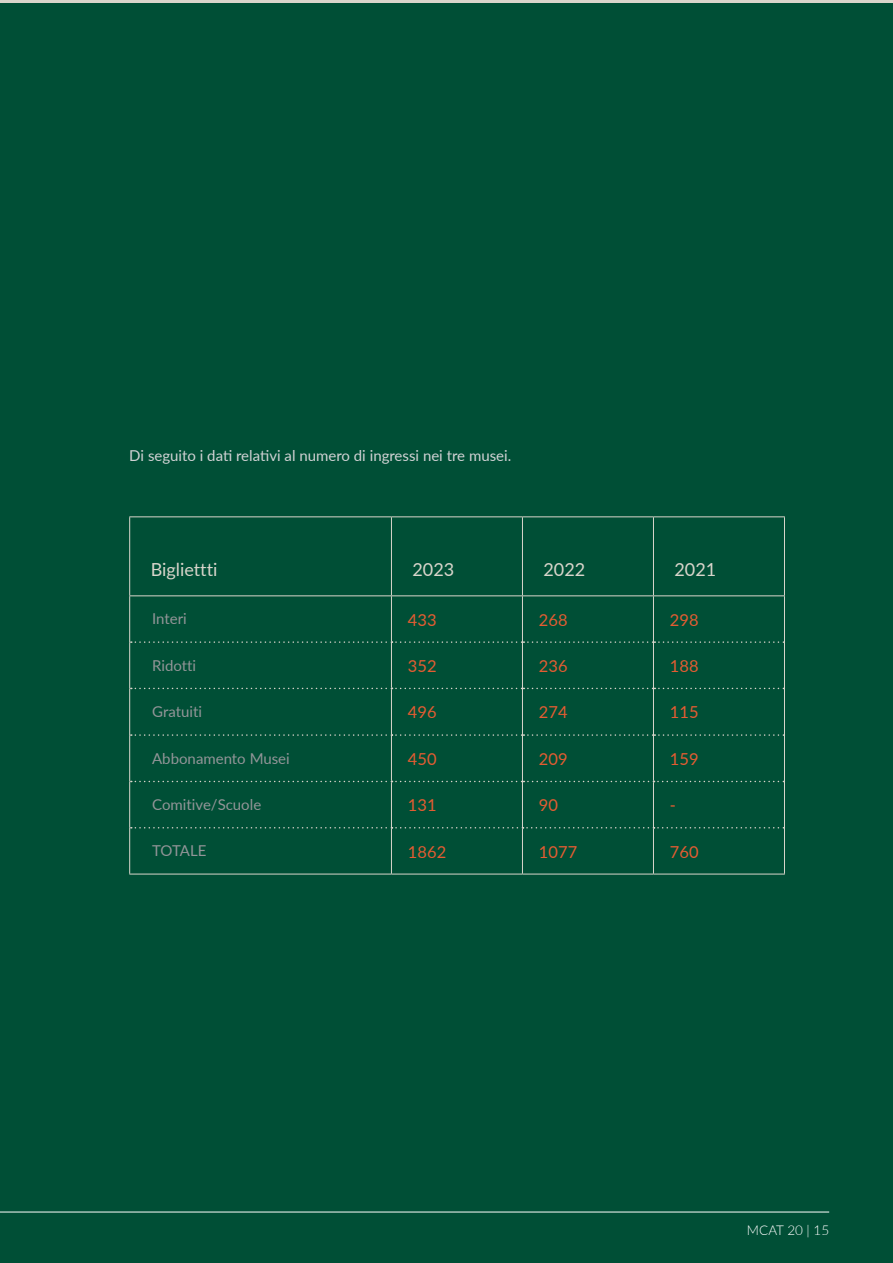
<style>
.page{position:relative;width:893px;height:1263px;background:#fff}
.page>*{position:absolute;margin:0;border:0;box-sizing:border-box;transform-origin:0 0}
.Table_Header{font:18px "Lato";color:#d9d5cb}
.Table_Body_Text{font:16.5px "Lato";color:#e45c32}
.Table_Body_Text-2{font:15px "Lato";color:#939598}
.t1{font:15px "Lato";color:#d1d2d4}
.Running_Footer_-_Align_Right{font:300 13.5px "Lato";color:#fff}
</style>
<div class="page">
<div style="left:0;top:3px;width:893px;height:1260px;background:#004f36"></div>
<hr style="left:0;top:1212px;width:829px;height:1px;background:#fff">
<hr style="left:391px;top:643px;width:1px;height:45px;background:#d9d5cb">
<hr style="left:391px;top:689px;width:1px;height:45px;background:#d9d5cb">
<hr style="left:391px;top:736px;width:1px;height:45px;background:#d9d5cb">
<hr style="left:391px;top:782px;width:1px;height:45px;background:#d9d5cb">
<hr style="left:391px;top:828px;width:1px;height:46px;background:#d9d5cb">
<svg style="left:131px;top:688px;width:653px;height:1px"></svg>
<hr style="left:129px;top:516px;width:262px;height:1px;background:#d9d5cb">
<hr style="left:129px;top:517px;width:1px;height:78px;background:#d9d5cb">
<hr style="left:129px;top:595px;width:262px;height:1px;background:#d9d5cb">
<hr style="left:391px;top:596px;width:1px;height:45px;background:#d9d5cb">
<svg style="left:131px;top:641px;width:653px;height:2px"></svg>
<svg style="left:131px;top:734px;width:653px;height:2px"></svg>
<hr style="left:653px;top:516px;width:132px;height:1px;background:#d9d5cb">
<hr style="left:784px;top:517px;width:1px;height:78px;background:#d9d5cb">
<hr style="left:653px;top:595px;width:132px;height:1px;background:#d9d5cb">
<hr style="left:522px;top:596px;width:1px;height:46px;background:#d9d5cb">
<hr style="left:653px;top:596px;width:1px;height:46px;background:#d9d5cb">
<hr style="left:522px;top:642px;width:1px;height:46px;background:#d9d5cb">
<hr style="left:653px;top:642px;width:1px;height:46px;background:#d9d5cb">
<hr style="left:522px;top:688px;width:1px;height:47px;background:#d9d5cb">
<hr style="left:653px;top:688px;width:1px;height:47px;background:#d9d5cb">
<hr style="left:522px;top:735px;width:1px;height:46px;background:#d9d5cb">
<hr style="left:653px;top:735px;width:1px;height:46px;background:#d9d5cb">
<hr style="left:522px;top:781px;width:1px;height:46px;background:#d9d5cb">
<hr style="left:653px;top:782px;width:1px;height:45px;background:#d9d5cb">
<hr style="left:522px;top:828px;width:1px;height:46px;background:#d9d5cb">
<hr style="left:653px;top:828px;width:1px;height:46px;background:#d9d5cb">
<svg style="left:131px;top:781px;width:653px;height:1px"></svg>
<hr style="left:391px;top:516px;width:131px;height:1px;background:#d9d5cb">
<hr style="left:391px;top:517px;width:1px;height:78px;background:#d9d5cb">
<hr style="left:391px;top:595px;width:131px;height:1px;background:#d9d5cb">
<hr style="left:522px;top:516px;width:131px;height:1px;background:#d9d5cb">
<hr style="left:522px;top:517px;width:1px;height:78px;background:#d9d5cb">
<hr style="left:653px;top:517px;width:1px;height:78px;background:#d9d5cb">
<hr style="left:522px;top:595px;width:131px;height:1px;background:#d9d5cb">
<svg style="left:131px;top:827px;width:653px;height:1px"></svg>
<hr style="left:129px;top:596px;width:1px;height:46px;background:#d9d5cb">
<hr style="left:129px;top:642px;width:1px;height:46px;background:#d9d5cb">
<hr style="left:129px;top:688px;width:1px;height:47px;background:#d9d5cb">
<hr style="left:129px;top:735px;width:1px;height:46px;background:#d9d5cb">
<hr style="left:129px;top:781px;width:1px;height:47px;background:#d9d5cb">
<hr style="left:129px;top:828px;width:1px;height:46px;background:#d9d5cb">
<hr style="left:784px;top:596px;width:1px;height:46px;background:#d9d5cb">
<hr style="left:784px;top:642px;width:1px;height:46px;background:#d9d5cb">
<hr style="left:784px;top:688px;width:1px;height:47px;background:#d9d5cb">
<hr style="left:784px;top:735px;width:1px;height:46px;background:#d9d5cb">
<hr style="left:784px;top:781px;width:1px;height:47px;background:#d9d5cb">
<hr style="left:784px;top:828px;width:1px;height:46px;background:#d9d5cb">
<hr style="left:129px;top:874px;width:262px;height:1px;background:#d9d5cb">
<hr style="left:391px;top:874px;width:131px;height:1px;background:#d9d5cb">
<hr style="left:522px;top:874px;width:131px;height:1px;background:#d9d5cb">
<hr style="left:653px;top:874px;width:132px;height:1px;background:#d9d5cb">
<p class="t1" style="left:129px;top:445px;width:383px">Di seguito i dati relativi al numero di ingressi nei tre musei.</p>
<p class="Table_Header" style="left:151px;top:557px;width:68px">Bigliettti</p>
<p class="Table_Header" style="left:412px;top:557px;width:43px">2023</p>
<p class="Table_Header" style="left:543px;top:557px;width:43px">2022</p>
<p class="Table_Header" style="left:674px;top:557px;width:43px">2021</p>
<p class="Table_Body_Text-2" style="left:152px;top:608px;width:36px">Interi</p>
<p class="Table_Body_Text" style="left:408px;top:608px;width:30px">433</p>
<p class="Table_Body_Text" style="left:539px;top:608px;width:30px">268</p>
<p class="Table_Body_Text" style="left:670px;top:608px;width:30px">298</p>
<p class="Table_Body_Text-2" style="left:152px;top:654px;width:46px">Ridotti</p>
<p class="Table_Body_Text" style="left:408px;top:654px;width:30px">352</p>
<p class="Table_Body_Text" style="left:539px;top:654px;width:30px">236</p>
<p class="Table_Body_Text" style="left:670px;top:654px;width:30px">188</p>
<p class="Table_Body_Text-2" style="left:152px;top:701px;width:51px">Gratuiti</p>
<p class="Table_Body_Text" style="left:408px;top:700px;width:30px">496</p>
<p class="Table_Body_Text" style="left:539px;top:700px;width:30px">274</p>
<p class="Table_Body_Text" style="left:670px;top:700px;width:30px">115</p>
<p class="Table_Body_Text-2" style="left:152px;top:747px;width:139px">Abbonamento Musei</p>
<p class="Table_Body_Text" style="left:408px;top:747px;width:30px">450</p>
<p class="Table_Body_Text" style="left:539px;top:747px;width:30px">209</p>
<p class="Table_Body_Text" style="left:670px;top:747px;width:30px">159</p>
<p class="Table_Body_Text-2" style="left:152px;top:794px;width:111px">Comitive/Scuole</p>
<p class="Table_Body_Text" style="left:408px;top:793px;width:30px">131</p>
<p class="Table_Body_Text" style="left:539px;top:793px;width:21px">90</p>
<p class="Table_Body_Text" style="left:670px;top:793px;width:8px">-</p>
<p class="Table_Body_Text-2" style="left:152px;top:840px;width:56px">TOTALE</p>
<p class="Table_Body_Text" style="left:408px;top:840px;width:40px">1862</p>
<p class="Table_Body_Text" style="left:539px;top:840px;width:40px">1077</p>
<p class="Table_Body_Text" style="left:670px;top:840px;width:30px">760</p>
<p class="Running_Footer_-_Align_Right" style="left:747px;top:1220px;width:84px">MCAT 20 | 15</p>
</div>
